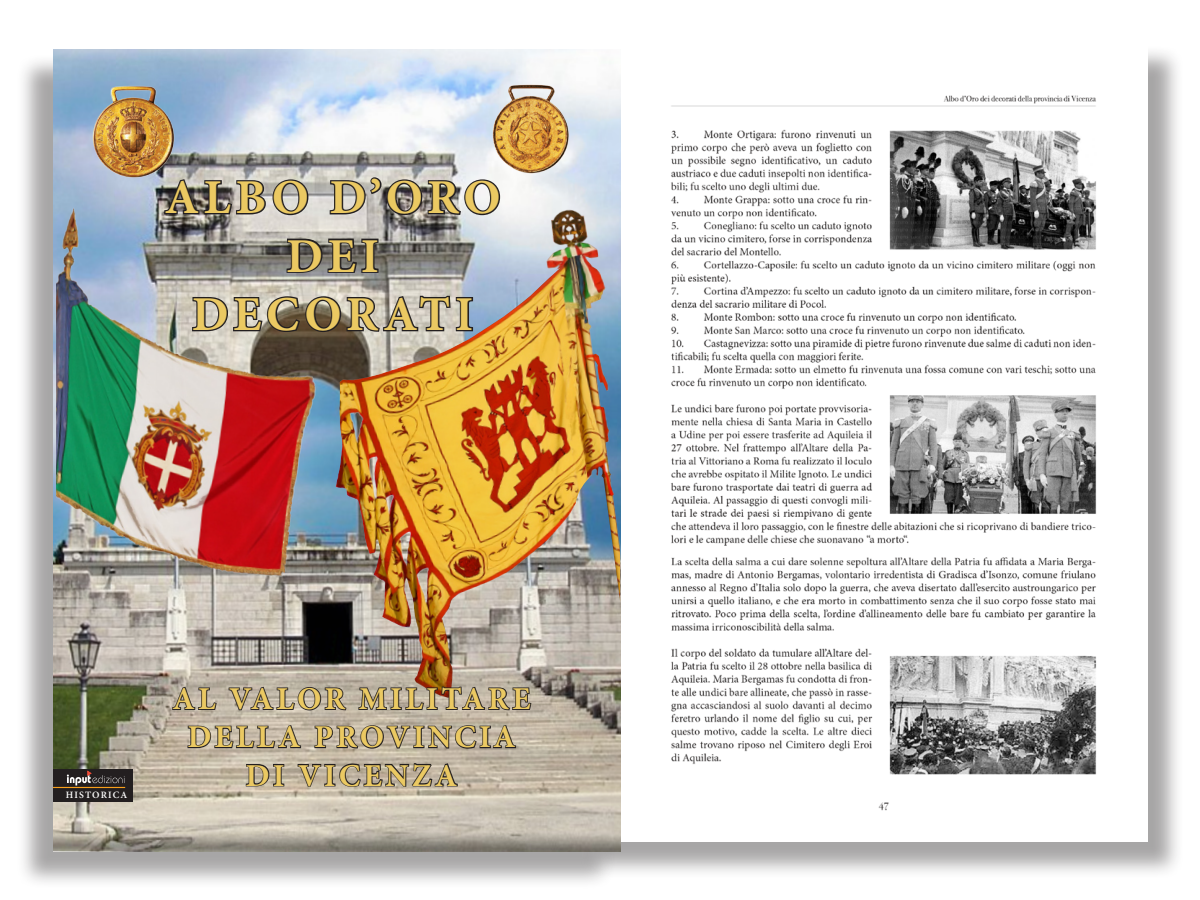
<style>
.page{position:relative;width:1200px;height:900px;background:#fff}
.page>*{position:absolute;margin:0;border:0;box-sizing:border-box;transform-origin:0 0}
.t1{font:700 48.6px/58.5px "Minion Pro";letter-spacing:.1em;color:#ebc962;text-align:center}
.t2{font:700 31.8px/38.1px "Minion Pro";letter-spacing:.1em;color:#ebc962;text-align:center}
.t3{font:600 9.6px "Minion Pro";letter-spacing:.11em;color:#fff}
</style>
<div class="page">
<div style="left:582px;top:44px;width:602px;height:835px;background:#231f20;opacity:.4"></div>
<img style="left:582px;top:44px;width:565px;height:798px">
<div style="left:15px;top:53px;width:601px;height:836px;background:#231f20;opacity:.4"></div>
<img style="left:54px;top:49px;width:566px;height:803px">
<img style="left:355px;top:210px;width:265px;height:489px">
<img style="left:56px;top:110px;width:299px;height:711px">
<svg style="left:163px;top:173px;width:147px;height:44px"></svg>
<svg style="left:328px;top:176px;width:173px;height:41px"></svg>
<svg style="left:285px;top:237px;width:95px;height:37px"></svg>
<svg style="left:191px;top:290px;width:283px;height:43px"></svg>
<svg style="left:171px;top:613px;width:361px;height:177px"></svg>
<div style="left:54px;top:769px;width:79px;height:33px;background:#231f20"></div>
<hr style="left:54px;top:787px;width:71px;height:1px;background:#f89f1c">
<svg style="left:67px;top:770px;width:57px;height:15px"></svg>
<img style="left:484px;top:80px;width:92px;height:98px">
<img style="left:82px;top:73px;width:107px;height:115px">
<p class="t1" style="left:165px;top:168px;width:338px">ALBO D’ORO<br>DEI<br>DECORATI</p>
<p class="t3" style="left:66px;top:788px;width:63px">HISTORICA</p>
<p class="t2" style="left:172px;top:679px;width:360px">AL VALOR MILITARE<br>DELLA PROVINCIA<br>DI VICENZA</p>
</div>
